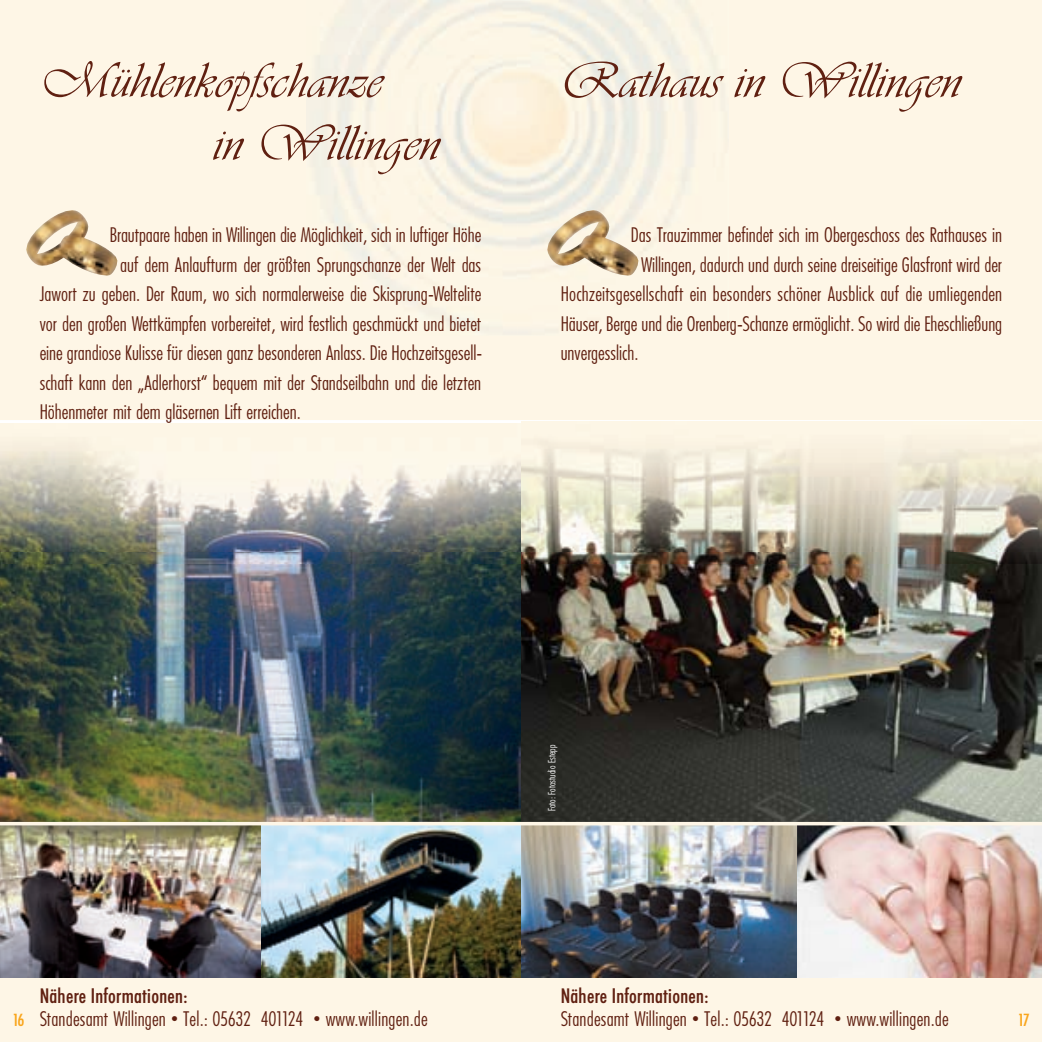
<style>
.page{position:relative;width:1042px;height:1042px;background:#fef6e6}
.page>*{position:absolute;margin:0;border:0;box-sizing:border-box;transform-origin:0 0}
.t1{font:52.15px/62.6px "Vivaldi D";letter-spacing:.005em;color:#602011}
.t2{font:300 21px/22.8px "Futura Condensed BQ";color:#602011}
.t3{font:500 21px "Futura Condensed BQ";letter-spacing:.01em;color:#602011}
.t4{font:500 17.5px "Futura Condensed BQ";color:#f9a51b}
.t5{font:300 10.5px "Futura Condensed BQ";color:#fff}
.s1{font-weight:500}
.s2{font-weight:500;font-size:17.5px;color:#f9a51b}
</style>
<div class="page">
<img style="left:0;top:564px;width:521px;height:258px">
<img style="left:312px;top:0;width:404px;height:333px">
<img style="left:260px;top:825px;width:261px;height:152px">
<img style="left:0;top:825px;width:260px;height:152px">
<img style="left:521px;top:564px;width:521px;height:413px">
<img style="left:0;top:552px;width:1042px;height:12px">
<img style="left:0;top:420px;width:1042px;height:3px">
<img style="left:0;top:449px;width:521px;height:103px">
<img style="left:521px;top:422px;width:521px;height:130px">
<hr style="left:0;top:822px;width:1042px;height:3px;background:#fef6e6">
<img style="left:547px;top:210px;width:91px;height:66px">
<img style="left:26px;top:210px;width:91px;height:66px">
<h1 class="t1" style="left:213px;top:48px;width:228px;text-indent:-173px">Mühlenkopfschanze<br>in Willingen</h1>
<p class="t2" style="left:110px;top:224px;width:373px">Brautpaare haben in Willingen die Möglichkeit, sich in luftiger Höhe</p>
<p class="t2" style="left:120px;top:253px;width:363px">auf dem Anlaufturm der größten Sprungschanze der Welt das</p>
<p class="t2" style="left:40px;top:283px;width:443px">Jawort zu geben. Der Raum, wo sich normalerweise die Skisprung-Weltelite</p>
<p class="t2" style="left:40px;top:312px;width:443px">vor den großen Wettkämpfen vorbereitet, wird festlich geschmückt und bietet</p>
<p class="t2" style="left:40px;top:342px;width:443px">eine grandiose Kulisse für diesen ganz besonderen Anlass. Die Hochzeitsgesell-</p>
<p class="t2" style="left:40px;top:371px;width:443px">schaft kann den „Adlerhorst“ bequem mit der Standseilbahn und die letzten</p>
<p class="t2" style="left:40px;top:401px;width:263px">Höhenmeter mit dem gläsernen Lift erreichen.</p>
<h1 class="t1" style="left:561px;top:48px;width:401px">Rathaus in Willingen</h1>
<p class="t2" style="left:631px;top:224px;width:373px">Das Trauzimmer befindet sich im Obergeschoss des Rathauses in</p>
<p class="t2" style="left:641px;top:253px;width:363px">Willingen, dadurch und durch seine dreiseitige Glasfront wird der</p>
<p class="t2" style="left:561px;top:283px;width:443px">Hochzeitsgesellschaft ein besonders schöner Ausblick auf die umliegenden</p>
<p class="t2" style="left:561px;top:312px;width:443px">Häuser, Berge und die Orenberg-Schanze ermöglicht. So wird die Eheschließung</p>
<p class="t2" style="left:561px;top:342px;width:79px">unvergesslich.</p>
<p class="t2" style="left:12px;top:984px;width:417px;text-indent:27px"><span class="s1">Nähere Informationen:<br></span><span class="s2">16</span> Standesamt Willingen • Tel.: 05632 401124 • www.willingen.de</p>
<p class="t5" style="left:546px;top:811px;width:68px;rotate:-90deg">Foto: Fotostudio Estepp</p>
<p class="t3" style="left:561px;top:984px;width:149px">Nähere Informationen:</p>
<p class="t2" style="left:561px;top:1007px;width:389px">Standesamt Willingen • Tel.: 05632 401124 • www.willingen.de</p>
<p class="t4" style="left:1017px;top:1010px;width:13px">17</p>
</div>
